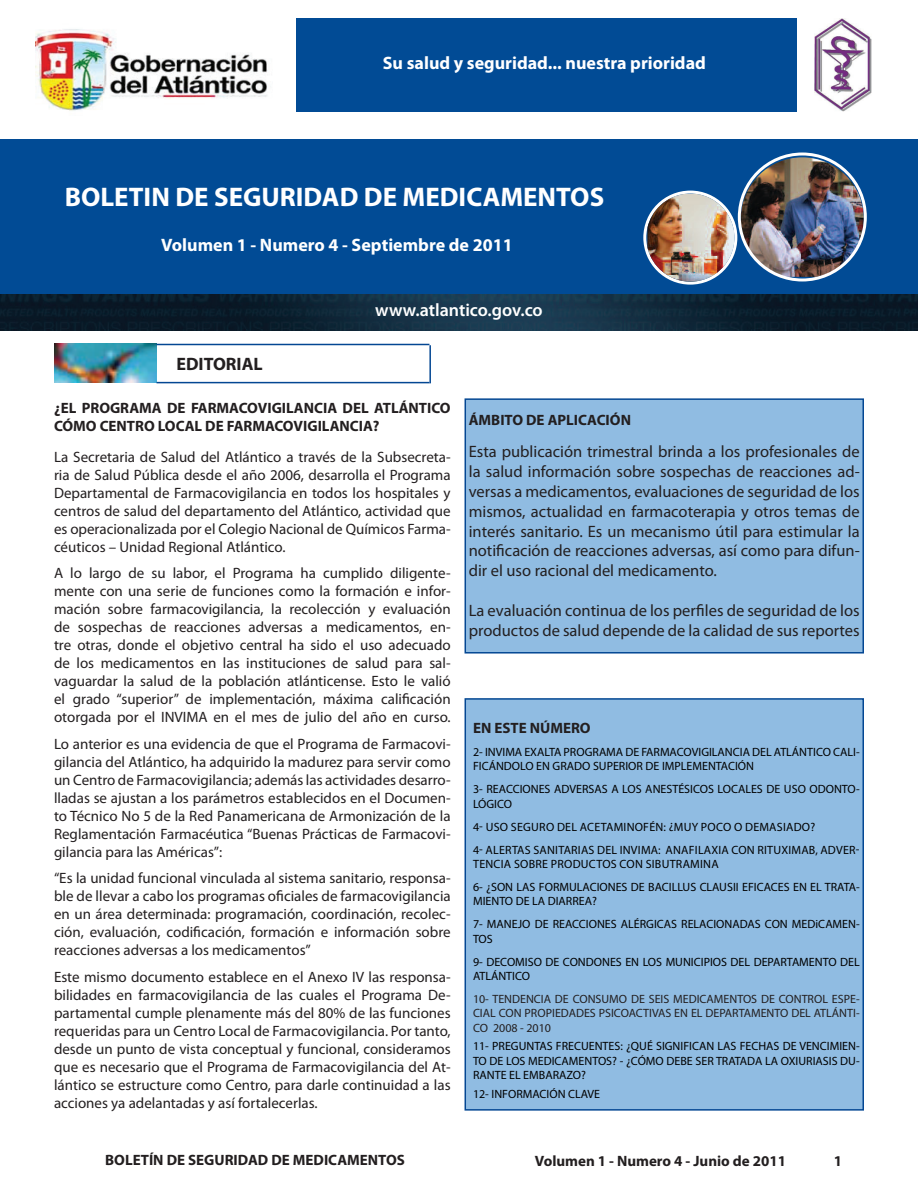
<style>
.page{position:relative;width:918px;height:1188px;background:#fff}
.page>*{position:absolute;margin:0;border:0;box-sizing:border-box;transform-origin:0 0}
.t1{font:700 27px "Myriad Pro";color:#fff}
.t2{font:700 18px "Myriad Pro";color:#fff}
.t3{font:600 18px "Myriad Pro";color:#fff}
.t4{font:700 18px "Myriad Pro";color:#231f20}
.t5{font:16.5px/19.8px "Myriad Pro";color:#231f20;text-align:justify}
.t6{font:15px/18px "Myriad Pro";color:#231f20;text-align:justify}
.t7{font:700 15px/18px "Myriad Pro";color:#231f20}
.t8{font:12px/14.4px "Myriad Pro";color:#000}
.t9{font:12px/14.4px "Myriad Pro";color:#231f20;text-align:justify}
</style>
<div class="page">
<div style="left:465px;top:398px;width:399px;height:256px;background:#90bce2;border:2px solid #044793"></div>
<div style="left:465px;top:698px;width:399px;height:413px;background:#90bce2;border:2px solid #044793"></div>
<div style="left:0;top:139px;width:918px;height:156px;background:#014b95"></div>
<div style="left:296px;top:18px;width:500px;height:93px;background:#014b95"></div>
<img style="left:643px;top:153px;width:224px;height:132px">
<img style="left:647px;top:194px;width:87px;height:88px">
<img style="left:0;top:295px;width:918px;height:36px">
<img style="left:54px;top:344px;width:103px;height:39px">
<hr style="left:157px;top:344px;width:272px;height:1px;background:#044793">
<hr style="left:157px;top:382px;width:272px;height:1px;background:#044793">
<hr style="left:429px;top:345px;width:2px;height:38px;background:#044793">
<img style="left:35px;top:29px;width:233px;height:82px">
<img style="left:814px;top:18px;width:58px;height:93px">
<p class="t2" style="left:383px;top:51px;width:325px">Su salud y seguridad... nuestra prioridad</p>
<h1 class="t1" style="left:65px;top:180px;width:541px">BOLETIN DE SEGURIDAD DE MEDICAMENTOS</h1>
<p class="t2" style="left:161px;top:233px;width:353px">Volumen 1 - Numero 4 - Septiembre de 2011</p>
<p class="t4" style="left:176px;top:352px;width:88px">EDITORIAL</p>
<p class="t3" style="left:375px;top:299px;width:169px">www.atlantico.gov.co</p>
<p class="t7" style="left:54px;top:398px;width:398px">¿EL PROGRAMA DE FARMACOVIGILANCIA DEL ATLÁNTICO<br>CÓMO CENTRO LOCAL DE FARMACOVIGILANCIA?</p>
<p class="t6" style="left:54px;top:447px;width:398px">La Secretaria de Salud del Atlántico a través de la Subsecreta&shy;ria de Salud Pública desde el año 2006, desarrolla el Programa Departamental de Farmacovigilancia en todos los hospitales y centros de salud del departamento del Atlántico, actividad que es operacionalizada por el Colegio Nacional de Químicos Farma&shy;céuticos – Unidad Regional Atlántico.</p>
<p class="t6" style="left:54px;top:564px;width:398px">A lo largo de su labor, el Programa ha cumplido diligente&shy;mente con una serie de funciones como la formación e infor&shy;mación sobre farmacovigilancia, la recolección y evaluación de sospechas de reacciones adversas a medicamentos, en&shy;tre otras, donde el objetivo central ha sido el uso adecuado de los medicamentos en las instituciones de salud para sal&shy;vaguardar la salud de la población atlánticense. Esto le valió el grado “superior” de implementación, máxima calificación otorgada por el INVIMA en el mes de julio del año en curso.</p>
<p class="t6" style="left:54px;top:734px;width:398px">Lo anterior es una evidencia de que el Programa de Farmacovi&shy;gilancia del Atlántico, ha adquirido la madurez para servir como un Centro de Farmacovigilancia; además las actividades desarro&shy;lladas se ajustan a los parámetros establecidos en el Documen&shy;to Técnico No 5 de la Red Panamericana de Armonización de la Reglamentación Farmacéutica “Buenas Prácticas de Farmacovi&shy;gilancia para las Américas”:</p>
<p class="t6" style="left:54px;top:869px;width:398px">“Es la unidad funcional vinculada al sistema sanitario, responsa&shy;ble de llevar a cabo los programas oficiales de farmacovigilancia en un área determinada: programación, coordinación, recolec&shy;ción, evaluación, codificación, formación e información sobre reacciones adversas a los medicamentos”</p>
<p class="t6" style="left:54px;top:967px;width:398px">Este mismo documento establece en el Anexo IV las responsa&shy;bilidades en farmacovigilancia de las cuales el Programa De&shy;partamental cumple plenamente más del 80% de las funciones requeridas para un Centro Local de Farmacovigilancia. Por tanto, desde un punto de vista conceptual y funcional, consideramos que es necesario que el Programa de Farmacovigilancia del At&shy;lántico se estructure como Centro, para darle continuidad a las acciones ya adelantadas y así fortalecerlas.</p>
<p class="t7" style="left:469px;top:410px;width:164px">ÁMBITO DE APLICACIÓN</p>
<p class="t5" style="left:469px;top:442px;width:393px">Esta publicación trimestral brinda a los profesionales de la salud información sobre sospechas de reacciones ad&shy;versas a medicamentos, evaluaciones de seguridad de los mismos, actualidad en farmacoterapia y otros temas de interés sanitario. Es un mecanismo útil para estimular la notificación de reacciones adversas, así como para difun&shy;dir el uso racional del medicamento.</p>
<p class="t5" style="left:469px;top:600px;width:392px">La evaluación continua de los perfiles de seguridad de los productos de salud depende de la calidad de sus reportes</p>
<p class="t7" style="left:473px;top:719px;width:119px">EN ESTE NÚMERO</p>
<p class="t8" style="left:473px;top:745px;width:388px">2- INVIMA EXALTA PROGRAMA DE FARMACOVIGILANCIA DEL ATLÁNTICO CALI-<br>FICÁNDOLO EN GRADO SUPERIOR DE IMPLEMENTACIÓN</p>
<p class="t8" style="left:473px;top:782px;width:388px">3- REACCIONES ADVERSAS A LOS ANESTÉSICOS LOCALES DE USO ODONTO-<br>LÓGICO</p>
<p class="t8" style="left:473px;top:819px;width:53px">4- Uso Seguro</p>
<p class="t8" style="left:557px;top:819px;width:8px">del</p>
<p class="t8" style="left:580px;top:819px;width:16px">Acetaminofén</p>
<p class="t8" style="left:664px;top:819px;width:46px">: ¿Muy poco</p>
<p class="t8" style="left:734px;top:819px;width:20px">o demasiado</p>
<p class="t8" style="left:810px;top:819px;width:6px">?</p>
<p class="t8" style="left:473px;top:842px;width:20px">4- alertas</p>
<p class="t8" style="left:533px;top:842px;width:8px">sanitarias</p>
<p class="t8" style="left:597px;top:842px;width:8px">del</p>
<p class="t8" style="left:620px;top:842px;width:8px">invima</p>
<p class="t8" style="left:658px;top:842px;width:15px">: anafilaxia</p>
<p class="t8" style="left:731px;top:842px;width:9px">con</p>
<p class="t8" style="left:757px;top:842px;width:8px">rituximab</p>
<p class="t8" style="left:815px;top:842px;width:13px">, adver</p>
<p class="t8" style="left:856px;top:842px;width:5px">-</p>
<p class="t8" style="left:473px;top:857px;width:8px">tencia</p>
<p class="t8" style="left:514px;top:857px;width:8px">sobre</p>
<p class="t8" style="left:551px;top:857px;width:9px">productos</p>
<p class="t8" style="left:620px;top:857px;width:9px">con</p>
<p class="t8" style="left:473px;top:852px;width:388px;line-height:23px;text-indent:173px">sibutramina<br>6- ¿SON LAS FORMULACIONES DE BACILLUS CLAUSII EFICACES EN EL TRATA-</p>
<p class="t8" style="left:473px;top:890px;width:388px;line-height:23px">MIENTO DE LA DIARREA?<br>7- MANEJO DE REACCIONES ALÉRGICAS RELACIONADAS CON MEDiCAMEN-</p>
<p class="t8" style="left:473px;top:927px;width:388px;line-height:23px">TOS<br>9- DECOMISO DE CONDONES EN LOS MUNICIPIOS DEL DEPARTAMENTO DEL</p>
<p class="t8" style="left:473px;top:969px;width:59px">ATLÁNTICO</p>
<p class="t9" style="left:473px;top:991px;width:388px">10- TENDENCIA DE CONSUMO DE SEIS MEDICAMENTOS DE CONTROL ESPE-CIAL CON PROPIEDADES PSICOACTIVAS EN EL DEPARTAMENTO DEL ATLÁNTI-CO 2008 - 2010</p>
<p class="t8" style="left:473px;top:1039px;width:388px;text-align:justify">11- PREGUNTAS FRECUENTES: ¿QUÉ SIGNIFICAN LAS FECHAS DE VENCIMIEN-TO DE LOS MEDICAMENTOS? - ¿CÓMO DEBE SER TRATADA LA OXIURIASIS DU-RANTE EL EMBARAZO?</p>
<p class="t8" style="left:473px;top:1086px;width:129px">12- INFORMACIÓN CLAVE</p>
<p class="t7" style="left:105px;top:1150px;width:301px">BOLETÍN DE SEGURIDAD DE MEDICAMENTOS</p>
<p class="t7" style="left:535px;top:1151px;width:253px">Volumen 1 - Numero 4 - Junio de 2011</p>
<p class="t7" style="left:834px;top:1152px;width:10px">1</p>
</div>
